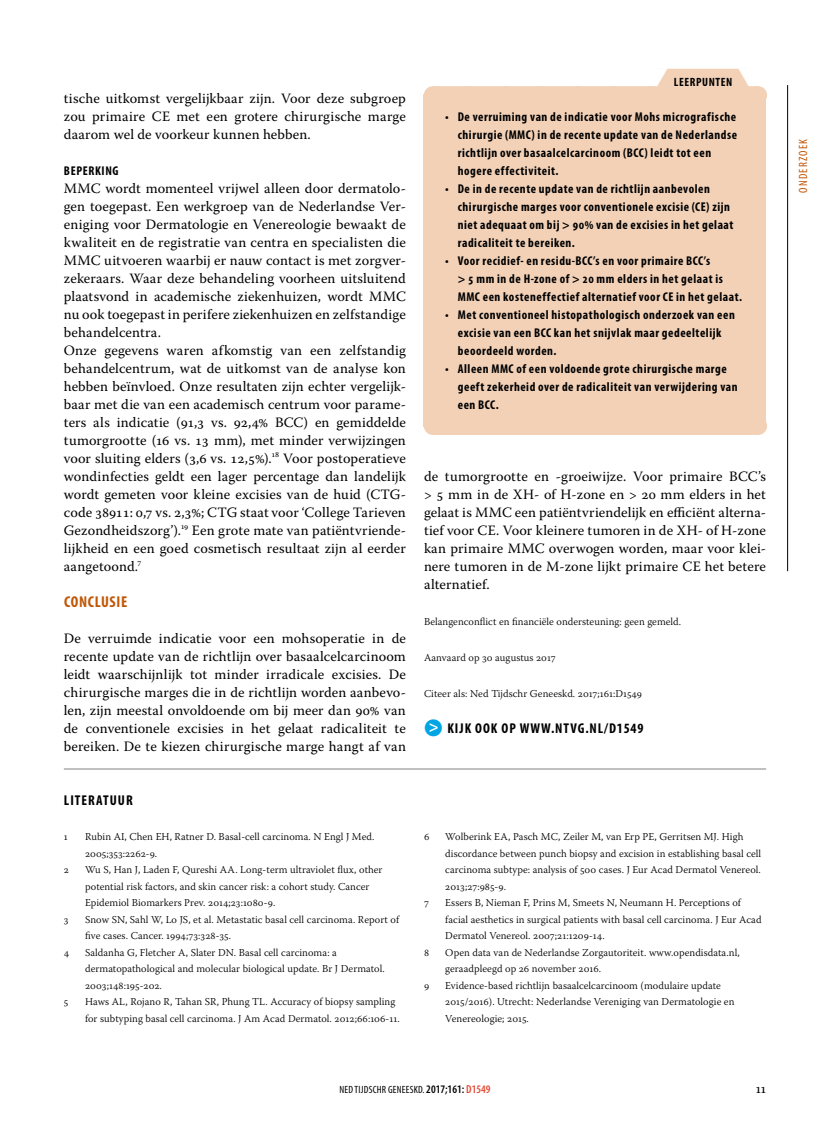
<style>
.page{position:relative;width:830px;height:1127px;background:#fff}
.page>*{position:absolute;margin:0;border:0;box-sizing:border-box;transform-origin:0 0}
.t1{font:700 condensed 15.75px "Myriad Pro";letter-spacing:.04em;color:#c05706}
.t2{font:14.25px/18px "Warnock Pro";letter-spacing:.01em;color:#000;text-align:justify}
.t3{font:700 condensed 14.25px "Myriad Pro";letter-spacing:.07em;color:#000}
.t4{font:13.5px "Warnock Pro";color:#000}
.t5{font:700 condensed 12.75px/18px "Myriad Pro";letter-spacing:.045em;color:#000}
.t6{font:700 condensed 12px "Myriad Pro";letter-spacing:.05em;color:#000}
.t7{font:condensed 12px "Myriad Pro";letter-spacing:.1em;color:#c05706}
.t8{font:300 10.5px/16.5px "Warnock Pro";letter-spacing:.005em;color:#000}
.t9{font:condensed 10.5px "Myriad Pro";letter-spacing:.02em;color:#000}
.s1{color:#fff}
.s2{color:#00a6e3}
.s3{font-size:16.5px;color:#fff}
.s4{font-weight:600;font-size:11.55px}
.s5{font-weight:600;font-size:11.55px;color:#e44731}
</style>
<div class="page">
<hr style="left:787px;top:85px;width:1px;height:486px;background:#000">
<div style="left:423px;top:94px;width:342px;height:333px;background:#f2d1b7"></div>
<div style="left:656px;top:69px;width:92px;height:18px;background:#f2d1b7"></div>
<div style="left:432px;top:86px;width:324px;height:18px;background:#f2d1b7"></div>
<svg style="left:473px;top:86px;width:184px;height:1px"></svg>
<div style="left:432px;top:417px;width:324px;height:18px;background:#f2d1b7"></div>
<hr style="left:64px;top:769px;width:701px;height:1px;background:#808184">
<p class="t2" style="left:64px;top:89px;width:343px">tische uitkomst vergelijkbaar zijn. Voor deze subgroep zou primaire CE met een grotere chirurgische marge daarom wel de voorkeur kunnen hebben.</p>
<p class="t5" style="left:64px;top:162px;width:55px">Beperking</p>
<p class="t2" style="left:64px;top:179px;width:343px;text-align:left">MMC wordt momenteel vrijwel alleen door dermatolo&shy;gen toegepast. Een werkgroep van de Nederlandse Ver&shy;eniging voor Dermatologie en Venereologie bewaakt de kwaliteit en de registratie van centra en specialisten die MMC uitvoeren waarbij er nauw contact is met zorgver&shy;zekeraars. Waar deze behandeling voorheen uitsluitend plaatsvond in academische ziekenhuizen, wordt MMC nu ook toegepast in perifere ziekenhuizen en zelfstandige behandelcentra.<br>Onze gegevens waren afkomstig van een zelfstandig behandelcentrum, wat de uitkomst van de analyse kon hebben beïnvloed. Onze resultaten zijn echter vergelijk&shy;baar met die van een academisch centrum voor parame&shy;ters als indicatie (91,3 vs. 92,4% BCC) en gemiddelde tumorgrootte (16 vs. 13 mm), met minder verwijzingen voor sluiting elders (3,6 vs. 12,5%).<sup>18</sup> Voor postoperatieve wondinfecties geldt een lager percentage dan landelijk wordt gemeten voor kleine excisies van de huid (CTG&shy;code 38911: 0,7 vs. 2,3%; CTG staat voor ‘College Tarieven Gezondheidszorg’).<sup>19</sup> Een grote mate van patiëntvriende&shy;lijkheid en een goed cosmetisch resultaat zijn al eerder aangetoond.<sup>7</sup></p>
<p class="t1" style="left:64px;top:593px;width:65px">Conclusie</p>
<p class="t2" style="left:64px;top:629px;width:343px">De verruimde indicatie voor een mohsoperatie in de recente update van de richtlijn over basaalcelcarcinoom leidt waarschijnlijk tot minder irradicale excisies. De chirurgische marges die in de richtlijn worden aanbevo&shy;len, zijn meestal onvoldoende om bij meer dan 90% van de conventionele excisies in het gelaat radicaliteit te bereiken. De te kiezen chirurgische marge hangt af van</p>
<p class="t3" style="left:64px;top:792px;width:68px">Literatuur</p>
<p class="t8" style="left:64px;top:828px;width:5px">1</p>
<p class="t8" style="left:85px;top:828px;width:291px">Rubin AI, Chen EH, Ratner D. Basal-cell carcinoma. N Engl J Med.<br>2005;353:2262-9.</p>
<p class="t8" style="left:64px;top:861px;width:7px">2</p>
<p class="t8" style="left:85px;top:861px;width:299px">Wu S, Han J, Laden F, Qureshi AA. Long-term ultraviolet flux, other potential risk factors, and skin cancer risk: a cohort study. Cancer<br>Epidemiol Biomarkers Prev. 2014;23:1080-9.</p>
<p class="t8" style="left:64px;top:911px;width:6px">3</p>
<p class="t8" style="left:85px;top:911px;width:315px">Snow SN, Sahl W, Lo JS, et al. Metastatic basal cell carcinoma. Report of five cases. Cancer. 1994;73:328-35.</p>
<p class="t8" style="left:64px;top:944px;width:7px">4</p>
<p class="t8" style="left:85px;top:944px;width:301px">Saldanha G, Fletcher A, Slater DN. Basal cell carcinoma: a dermatopathological and molecular biological update. Br J Dermatol.<br>2003;148:195-202.</p>
<p class="t8" style="left:64px;top:993px;width:6px">5</p>
<p class="t8" style="left:85px;top:993px;width:316px">Haws AL, Rojano R, Tahan SR, Phung TL. Accuracy of biopsy sampling for subtyping basal cell carcinoma. J Am Acad Dermatol. 2012;66:106-11.</p>
<p class="t6" style="left:645px;top:76px;width:116px"><span class="s1">▼</span> Leerpunten <span class="s1">▼</span></p>
<p class="t5" style="left:457px;top:108px;width:281px;text-indent:-13px">• De verruiming van de indicatie voor Mohs micrografische chirurgie (MMC) in de recente update van de Nederlandse richtlijn over basaalcelcarcinoom (BCC) leidt tot een hogere effectiviteit.</p>
<p class="t5" style="left:457px;top:180px;width:277px;text-indent:-13px">• De in de recente update van de richtlijn aanbevolen chirurgische marges voor conventionele excisie (CE) zijn niet adequaat om bij &gt; 90% van de excisies in het gelaat radicaliteit te bereiken.</p>
<p class="t5" style="left:457px;top:252px;width:286px;text-indent:-13px">• Voor recidief- en residu-BCC’s en voor primaire BCC’s<br>&gt; 5 mm in de H-zone of &gt; 20 mm elders in het gelaat is<br>MMC een kosteneffectief alternatief voor CE in het gelaat.</p>
<p class="t5" style="left:457px;top:306px;width:278px;text-indent:-13px">• Met conventioneel histopathologisch onderzoek van een excisie van een BCC kan het snijvlak maar gedeeltelijk beoordeeld worden.</p>
<p class="t5" style="left:457px;top:360px;width:281px;text-indent:-13px">• Alleen MMC of een voldoende grote chirurgische marge geeft zekerheid over de radicaliteit van verwijdering van een BCC.</p>
<p class="t2" style="left:424px;top:467px;width:343px">de tumorgrootte en -groeiwijze. Voor primaire BCC’s &gt; 5 mm in de XH- of H-zone en &gt; 20 mm elders in het gelaat is MMC een patiëntvriendelijk en efficiënt alterna&shy;tief voor CE. Voor kleinere tumoren in de XH- of H-zone kan primaire MMC overwogen worden, maar voor klei&shy;nere tumoren in de M-zone lijkt primaire CE het betere alternatief.</p>
<p class="t8" style="left:424px;top:613px;width:258px">Belangenconflict en financiële ondersteuning: geen gemeld.</p>
<p class="t8" style="left:424px;top:649px;width:133px">Aanvaard op 30 augustus 2017</p>
<p class="t8" style="left:424px;top:685px;width:219px">Citeer als: Ned Tijdschr Geneeskd. 2017;161:D1549</p>
<p class="t3" style="left:424px;top:720px;width:221px"><span class="s2">●</span><span class="s3">&gt;</span> Kijk ook op www.ntvg.nl/D1549</p>
<p class="t8" style="left:424px;top:828px;width:7px">6</p>
<p class="t8" style="left:445px;top:828px;width:317px">Wolberink EA, Pasch MC, Zeiler M, van Erp PE, Gerritsen MJ. High discordance between punch biopsy and excision in establishing basal cell carcinoma subtype: analysis of 500 cases. J Eur Acad Dermatol Venereol.<br>2013;27:985-9.</p>
<p class="t8" style="left:424px;top:894px;width:6px">7</p>
<p class="t8" style="left:445px;top:894px;width:317px">Essers B, Nieman F, Prins M, Smeets N, Neumann H. Perceptions of facial aesthetics in surgical patients with basal cell carcinoma. J Eur Acad<br>Dermatol Venereol. 2007;21:1209-14.</p>
<p class="t8" style="left:424px;top:944px;width:7px">8</p>
<p class="t8" style="left:445px;top:944px;width:296px">Open data van de Nederlandse Zorgautoriteit. www.opendisdata.nl, geraadpleegd op 26 november 2016.</p>
<p class="t8" style="left:424px;top:977px;width:7px">9</p>
<p class="t8" style="left:445px;top:977px;width:290px">Evidence-based richtlijn basaalcelcarcinoom (modulaire update<br>2015/2016). Utrecht: Nederlandse Vereniging van Dermatologie en<br>Venereologie; 2015.</p>
<p class="t9" style="left:339px;top:1084px;width:153px">NED TIJDSCHR GENEESKD. <span class="s4">2017;161:</span> <span class="s5">D1549</span></p>
<p class="t4" style="left:755px;top:1080px;width:12px">11</p>
<p class="t7" style="left:796px;top:193px;width:55px;rotate:-90deg">ONDERZOEK</p>
</div>
